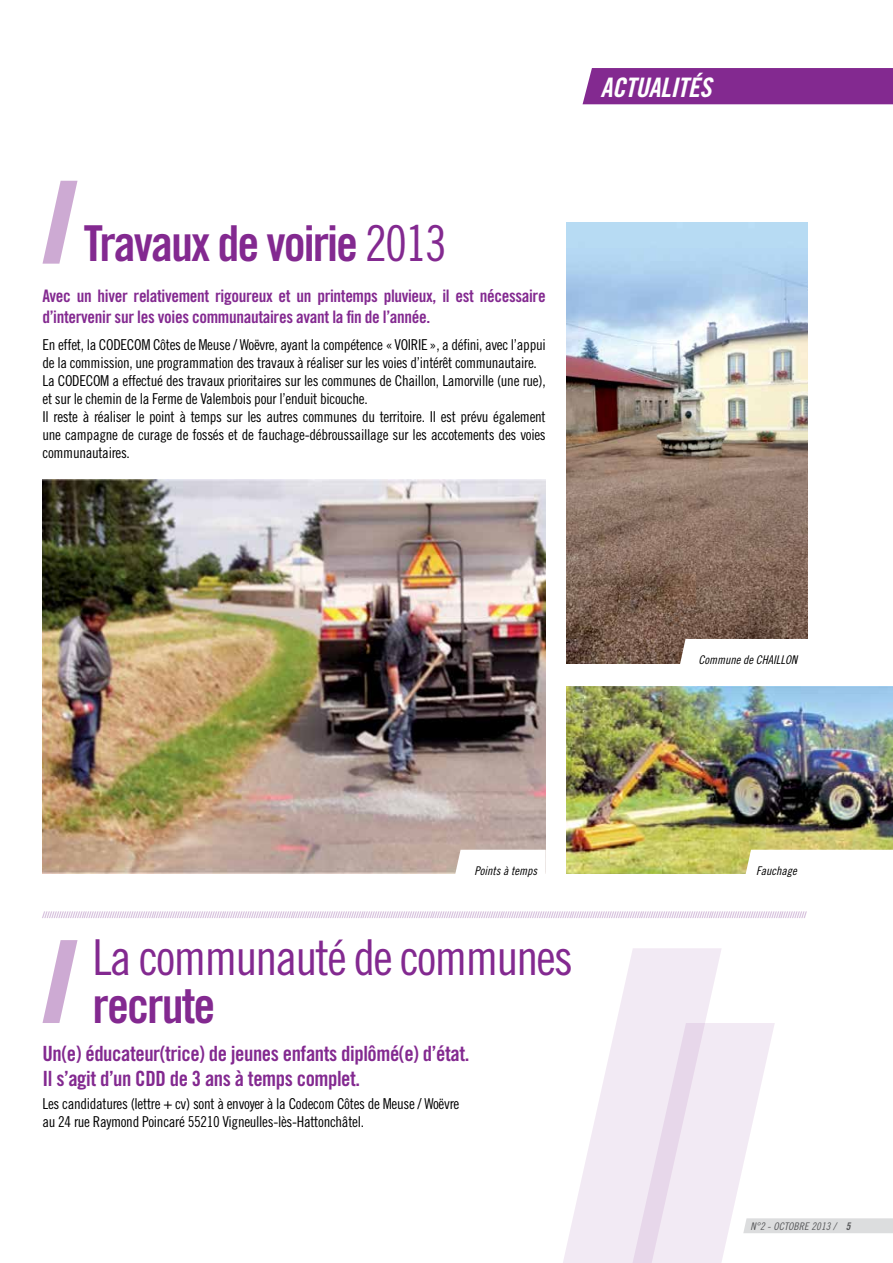
<style>
.page{position:relative;width:893px;height:1263px;background:#fff}
.page>*{position:absolute;margin:0;border:0;box-sizing:border-box;transform-origin:0 0}
.t1{font:49.5px "Trade Gothic Bold Cond Twenty";letter-spacing:-.04em;color:#832990}
.t2{font:49.5px "Trade Gothic Cond Eighteen";letter-spacing:-.04em;color:#832990}
.t3{font:26.85px "Trade Gothic Bold Cond Twenty Obl";letter-spacing:-.01em;color:#fff}
.t4{font:21px/25.2px "Trade Gothic Bold Cond Twenty";letter-spacing:-.02em;color:#832990}
.t5{font:17.25px/20.7px "Trade Gothic Bold Cond Twenty";letter-spacing:-.02em;color:#832990}
.t6{font:15px/18px "Trade Gothic Cond Eighteen";letter-spacing:-.02em;color:#000}
.t7{font:12px "Trade Gothic Cond Eighteen Obl";color:#000}
.t8{font:10.5px "Trade Gothic Cond Eighteen Obl";letter-spacing:.01em;color:#58595b}
.t9{font:9px "Trade Gothic Cond Eighteen";color:#b38abf}
.s1{font-family:"Trade Gothic Cond Eighteen"}
.s2{font-family:"Trade Gothic Bold Cond Twenty Obl"}
</style>
<div class="page">
<div style="left:583px;top:68px;width:310px;height:36px;background:#832990"></div>
<img style="left:567px;top:222px;width:241px;height:442px">
<img style="left:567px;top:687px;width:326px;height:187px">
<img style="left:43px;top:479px;width:503px;height:394px">
<svg style="left:679px;top:639px;width:129px;height:25px"></svg>
<svg style="left:745px;top:850px;width:148px;height:24px"></svg>
<svg style="left:454px;top:850px;width:92px;height:24px"></svg>
<svg style="left:43px;top:181px;width:35px;height:83px"></svg>
<svg style="left:43px;top:940px;width:35px;height:83px"></svg>
<svg style="left:563px;top:948px;width:158px;height:315px"></svg>
<svg style="left:590px;top:1023px;width:303px;height:240px"></svg>
<h1 class="t1" style="left:84px;top:213px;width:365px">Travaux de voirie <span class="s1">2013</span></h1>
<p class="t5" style="left:43px;top:286px;width:505px">Avec un hiver relativement rigoureux et un printemps pluvieux, il est nécessaire d’intervenir sur les voies communautaires avant la fin de l’année.</p>
<p class="t6" style="left:43px;top:335px;width:505px">En effet, la CODECOM Côtes de Meuse / Woëvre, ayant la compétence «VOIRIE», a défini, avec l’appui de la commission, une programmation des travaux à réaliser sur les voies d’intérêt communautaire.<br>La CODECOM a effectué des travaux prioritaires sur les communes de Chaillon, Lamorville (une rue), et sur le chemin de la Ferme de Valembois pour l’enduit bicouche.<br>Il reste à réaliser le point à temps sur les autres communes du territoire. Il est prévu également une campagne de curage de fossés et de fauchage-débroussaillage sur les accotements des voies communautaires.</p>
<h2 class="t3" style="left:600px;top:71px;width:112px">ACTUALITÉS</h2>
<p class="t7" style="left:699px;top:652px;width:100px">Commune de CHAILLON</p>
<p class="t7" style="left:475px;top:863px;width:64px">Points à temps</p>
<p class="t7" style="left:756px;top:863px;width:42px">Fauchage</p>
<p class="t9" style="left:43px;top:910px;width:766px">/////////////////////////////////////////////////////////////////////////////////////////////////////////////////////////////////////////////////////////////////////////////////////////////////////////////////////////////////////////////////////////////////////////////////////////////////////////////////////////////////////////</p>
<h1 class="t2" style="left:93px;top:928px;width:482px">La communauté de communes</h1>
<h1 class="t1" style="left:93px;top:975px;width:124px">recrute</h1>
<h3 class="t4" style="left:43px;top:1041px;width:428px">Un(e) éducateur(trice) de jeunes enfants diplômé(e) d’état.<br>Il s’agit d’un CDD de 3 ans à temps complet.</h3>
<p class="t6" style="left:43px;top:1094px;width:418px">Les candidatures (lettre + cv) sont à envoyer à la Codecom Côtes de Meuse / Woëvre au 24 rue Raymond Poincaré 55210 Vigneulles-lès-Hattonchâtel.</p>
<p class="t8" style="left:750px;top:1220px;width:102px">N°2 - OCTOBRE 2013 / <span class="s2">5</span></p>
</div>
